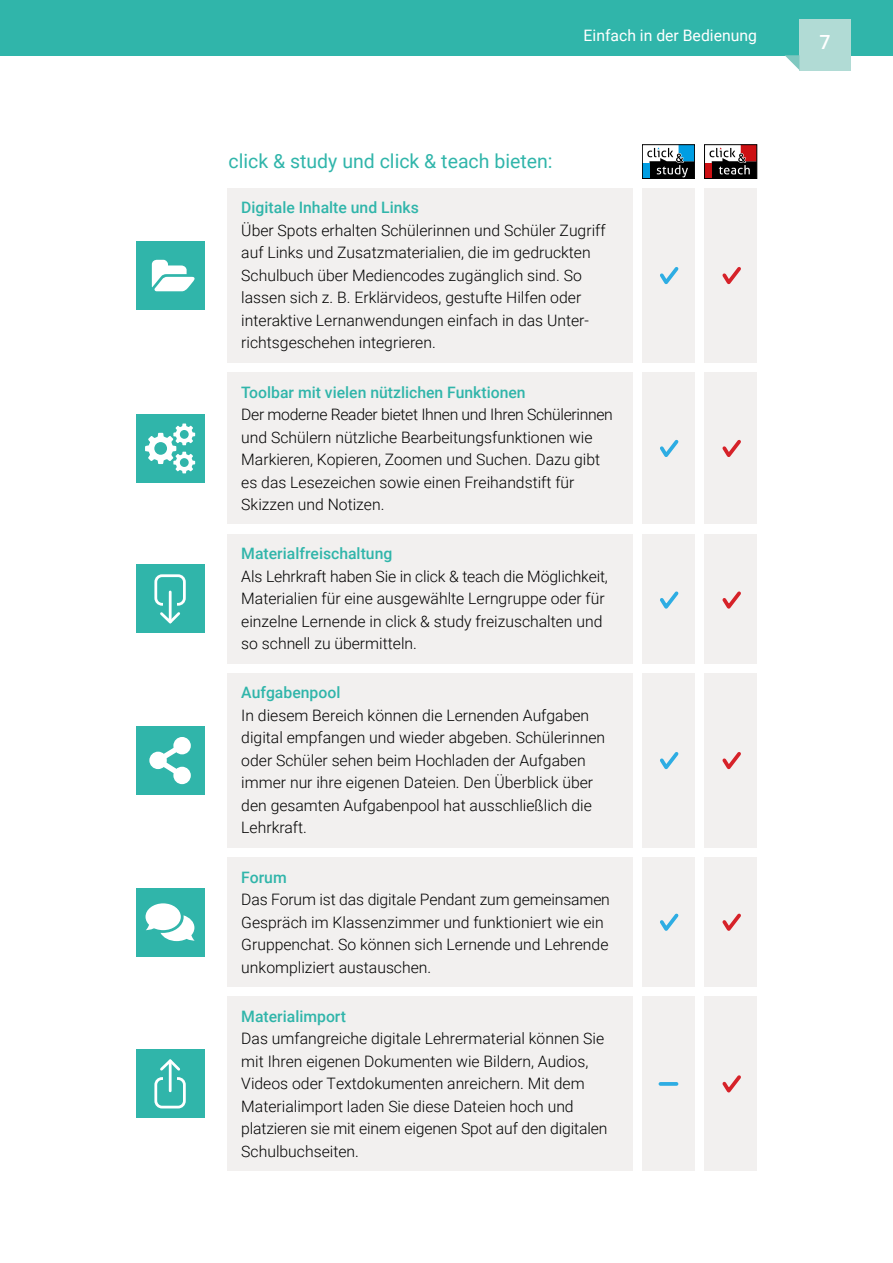
<style>
.page{position:relative;width:893px;height:1263px;background:#fff}
.page>*{position:absolute;margin:0;border:0;box-sizing:border-box;transform-origin:0 0}
.t1{font:19.5px "Roboto";color:#30b5aa}
.t2{font:500 19.5px "Roboto";color:#fff}
.t3{font:300 15.75px/22.5px "Roboto";color:#000}
.t4{font:500 15.75px "Roboto";color:#30b5aa}
.t5{font:15.75px "Roboto";color:#fff}
</style>
<div class="page">
<img style="left:0;top:55px;width:17px;height:1px">
<div style="left:642px;top:163px;width:7px;height:16px;background:#009ee3"></div>
<div style="left:642px;top:145px;width:53px;height:34px;border:1px solid #000"></div>
<svg style="left:647px;top:145px;width:48px;height:34px"></svg>
<div style="left:704px;top:163px;width:8px;height:16px;background:#cd1013"></div>
<div style="left:704px;top:145px;width:53px;height:34px;border:1px solid #000"></div>
<svg style="left:709px;top:145px;width:48px;height:34px"></svg>
<div style="left:227px;top:372px;width:405px;height:152px;background:#f2f0ef"></div>
<div style="left:704px;top:372px;width:53px;height:152px;background:#f2f0ef"></div>
<div style="left:136px;top:414px;width:68px;height:68px;background:#30b5aa"></div>
<svg style="left:145px;top:423px;width:50px;height:50px"></svg>
<svg style="left:722px;top:439px;width:19px;height:18px"></svg>
<div style="left:642px;top:372px;width:53px;height:152px;background:#f2f0ef"></div>
<svg style="left:660px;top:439px;width:19px;height:18px"></svg>
<div style="left:227px;top:673px;width:405px;height:175px;background:#f2f0ef"></div>
<div style="left:704px;top:673px;width:53px;height:175px;background:#f2f0ef"></div>
<div style="left:136px;top:726px;width:68px;height:68px;background:#30b5aa"></div>
<svg style="left:173px;top:737px;width:18px;height:17px"></svg>
<svg style="left:173px;top:767px;width:18px;height:17px"></svg>
<svg style="left:149px;top:738px;width:40px;height:45px"></svg>
<svg style="left:722px;top:752px;width:19px;height:18px"></svg>
<div style="left:642px;top:673px;width:53px;height:175px;background:#f2f0ef"></div>
<svg style="left:660px;top:752px;width:19px;height:18px"></svg>
<div style="left:227px;top:997px;width:405px;height:174px;background:#f2f0ef"></div>
<div style="left:704px;top:997px;width:53px;height:174px;background:#f2f0ef"></div>
<div style="left:642px;top:997px;width:53px;height:174px;background:#f2f0ef"></div>
<svg style="left:660px;top:1082px;width:17px;height:4px"></svg>
<div style="left:136px;top:1050px;width:68px;height:68px;background:#30b5aa"></div>
<div style="left:154px;top:1077px;width:32px;height:31px;border:3px solid #fff;border-radius:6px"></div>
<svg style="left:158px;top:1059px;width:25px;height:35px"></svg>
<svg style="left:722px;top:1075px;width:19px;height:18px"></svg>
<div style="left:227px;top:188px;width:405px;height:175px;background:#f2f0ef"></div>
<div style="left:704px;top:188px;width:53px;height:175px;background:#f2f0ef"></div>
<div style="left:136px;top:241px;width:68px;height:69px;background:#30b5aa"></div>
<svg style="left:152px;top:260px;width:43px;height:31px"></svg>
<svg style="left:722px;top:267px;width:19px;height:18px"></svg>
<div style="left:642px;top:188px;width:53px;height:175px;background:#f2f0ef"></div>
<svg style="left:660px;top:267px;width:19px;height:17px"></svg>
<div style="left:227px;top:857px;width:405px;height:130px;background:#f2f0ef"></div>
<div style="left:704px;top:857px;width:53px;height:130px;background:#f2f0ef"></div>
<div style="left:136px;top:888px;width:68px;height:68px;background:#30b5aa"></div>
<div style="left:146px;top:903px;width:35px;height:27px;background:#fff;border-radius:50%"></div>
<svg style="left:146px;top:915px;width:49px;height:26px"></svg>
<svg style="left:722px;top:913px;width:19px;height:18px"></svg>
<div style="left:642px;top:857px;width:53px;height:130px;background:#f2f0ef"></div>
<svg style="left:660px;top:913px;width:19px;height:18px"></svg>
<div style="left:227px;top:534px;width:405px;height:130px;background:#f2f0ef"></div>
<div style="left:704px;top:534px;width:53px;height:130px;background:#f2f0ef"></div>
<div style="left:136px;top:565px;width:68px;height:68px;background:#30b5aa"></div>
<div style="left:154px;top:574px;width:32px;height:32px;border:3px solid #fff;border-radius:6px"></div>
<svg style="left:158px;top:589px;width:25px;height:35px"></svg>
<svg style="left:722px;top:591px;width:19px;height:18px"></svg>
<div style="left:642px;top:534px;width:53px;height:130px;background:#f2f0ef"></div>
<svg style="left:660px;top:591px;width:19px;height:18px"></svg>
<div style="left:0;top:0;width:893px;height:55px;background:#30b5aa"></div>
<div style="left:799px;top:19px;width:51px;height:51px;background:#b1dbd5"></div>
<svg style="left:785px;top:55px;width:14px;height:15px"></svg>
<p class="t5" style="left:584px;top:24px;width:175px">Einfach in der Bedienung</p>
<p class="t1" style="left:229px;top:148px;width:326px">click &amp; study und click &amp; teach bieten:</p>
<p class="t4" style="left:241px;top:197px;width:179px">Digitale Inhalte und Links</p>
<p class="t3" style="left:241px;top:218px;width:366px">Über Spots erhalten Schülerinnen und Schüler Zugriff auf Links und Zusatzmaterialien, die im gedruckten Schulbuch über Mediencodes zugänglich sind. So lassen sich z. B. Erklärvideos, gestufte Hilfen oder interaktive Lernanwendungen einfach in das Unter&shy;richtsgeschehen integrieren.</p>
<p class="t4" style="left:241px;top:381px;width:286px">Toolbar mit vielen nützlichen Funktionen</p>
<p class="t3" style="left:241px;top:403px;width:373px">Der moderne Reader bietet Ihnen und Ihren Schülerinnen und Schülern nützliche Bearbeitungsfunktionen wie Markieren, Kopieren, Zoomen und Suchen. Dazu gibt es das Lesezeichen sowie einen Freihandstift für Skizzen und Notizen.</p>
<p class="t4" style="left:241px;top:542px;width:153px">Materialfreischaltung</p>
<p class="t3" style="left:241px;top:564px;width:368px">Als Lehrkraft haben Sie in click &amp; teach die Möglichkeit, Materialien für eine ausgewählte Lerngruppe oder für einzelne Lernende in click &amp; study freizuschalten und so schnell zu übermitteln.</p>
<p class="t4" style="left:241px;top:682px;width:101px">Aufgabenpool</p>
<p class="t3" style="left:241px;top:703px;width:365px">In diesem Bereich können die Lernenden Aufgaben digital empfangen und wieder abgeben. Schülerinnen oder Schüler sehen beim Hochladen der Aufgaben immer nur ihre eigenen Dateien. Den Überblick über den gesamten Aufgabenpool hat ausschließlich die Lehrkraft.</p>
<p class="t4" style="left:241px;top:866px;width:47px">Forum</p>
<p class="t3" style="left:241px;top:887px;width:370px">Das Forum ist das digitale Pendant zum gemeinsamen Gespräch im Klassenzimmer und funktioniert wie ein Gruppenchat. So können sich Lernende und Lehrende unkompliziert austauschen.</p>
<p class="t4" style="left:241px;top:1005px;width:106px">Materialimport</p>
<p class="t3" style="left:241px;top:1027px;width:367px">Das umfangreiche digitale Lehrermaterial können Sie mit Ihren eigenen Dokumenten wie Bildern, Audios, Videos oder Textdokumenten anreichern. Mit dem Materialimport laden Sie diese Dateien hoch und platzieren sie mit einem eigenen Spot auf den digitalen Schulbuchseiten.</p>
<p class="t2" style="left:819px;top:29px;width:13px">7</p>
</div>
